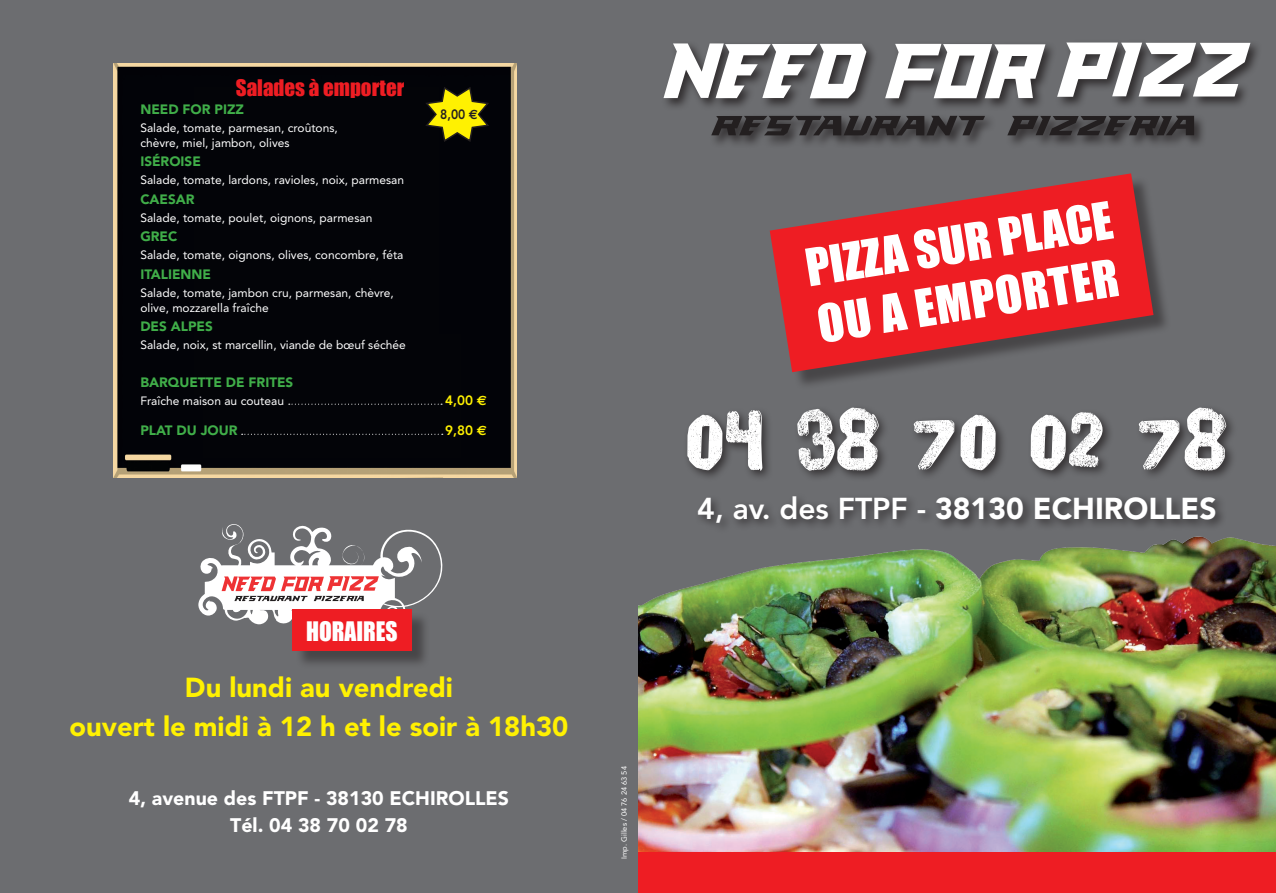
<style>
.page{position:relative;width:1276px;height:893px;background:#6c6d70}
.page>*{position:absolute;margin:0;border:0;box-sizing:border-box;transform-origin:0 0}
.t1{font:87px "HVD Poster";color:#fff;scale:.9 1}
.t2{font:48px "Impact";color:#fff}
.t3{font:900 30px "Avenir";color:#fff}
.t4{font:900 27.3px "Avenir";color:#fff101}
.t5{font:24.75px "Impact";color:#fff;scale:.95 1}
.t6{font:21px "Impact";color:#ee1d23}
.t7{font:900 19.5px "Avenir";color:#fff}
.t8{font:900 13.5px "Avenir";color:#40ae49}
.t9{font:800 13.5px "Avenir";color:#fff101}
.t10{font:800 13.5px "Avenir";color:#231f20;scale:.9 1}
.t11{font:12px "Avenir";color:#fff}
.t12{font:7.5px "Avenir";color:#fff}
.s1{font-family:"Euro Sans";font-weight:700}
.s2{font-weight:800}
</style>
<div class="page">
<div style="left:772px;top:176px;width:399px;height:215px;background:#231f20;opacity:.5"></div>
<svg style="left:770px;top:173px;width:383px;height:199px;fill:#ee1d23"></svg>
<div style="left:661px;top:39px;width:602px;height:109px;background:#231f20;opacity:.8"></div>
<svg style="left:711px;top:116px;width:274px;height:19px"></svg>
<svg style="left:1007px;top:116px;width:187px;height:19px"></svg>
<svg style="left:1057px;top:43px;width:193px;height:54px"></svg>
<svg style="left:885px;top:44px;width:160px;height:54px"></svg>
<svg style="left:663px;top:43px;width:203px;height:55px"></svg>
<svg style="left:198px;top:524px;width:244px;height:103px"></svg>
<div style="left:295px;top:612px;width:136px;height:57px;background:#231f20;opacity:.5"></div>
<div style="left:293px;top:609px;width:119px;height:42px;background:#ee1d23"></div>
<img style="left:638px;top:536px;width:638px;height:317px">
<div style="left:683px;top:404px;width:555px;height:130px;background:#231f20;opacity:.75"></div>
<div style="left:638px;top:853px;width:638px;height:40px;background:#ee1d23"></div>
<div style="left:113px;top:64px;width:403px;height:413px;background:#030408"></div>
<svg style="left:424px;top:86px;width:66px;height:57px"></svg>
<svg style="left:289px;top:404px;width:153px;height:1px"></svg>
<svg style="left:242px;top:434px;width:201px;height:1px"></svg>
<p class="t6" style="left:236px;top:71px;width:170px">Salades à emporter</p>
<p class="t8" style="left:140px;top:101px;width:105px">NEED FOR PIZZ</p>
<p class="t11" style="left:140px;top:121px;width:199px">Salade, tomate, parmesan, croûtons,</p>
<p class="t11" style="left:140px;top:136px;width:151px">chèvre, miel, jambon, olives</p>
<p class="t8" style="left:140px;top:153px;width:62px">ISÉROISE</p>
<p class="t11" style="left:140px;top:173px;width:265px">Salade, tomate, lardons, ravioles, noix, parmesan</p>
<p class="t8" style="left:140px;top:191px;width:56px">CAESAR</p>
<p class="t11" style="left:140px;top:211px;width:233px">Salade, tomate, poulet, oignons, parmesan</p>
<p class="t8" style="left:140px;top:228px;width:39px">GREC</p>
<p class="t11" style="left:140px;top:248px;width:265px">Salade, tomate, oignons, olives, concombre, féta</p>
<p class="t8" style="left:140px;top:266px;width:72px">ITALIENNE</p>
<p class="t11" style="left:140px;top:286px;width:255px">Salade, tomate, jambon cru, parmesan, chèvre,</p>
<p class="t11" style="left:140px;top:301px;width:130px">olive, mozzarella fraîche</p>
<p class="t8" style="left:140px;top:318px;width:74px">DES ALPES</p>
<p class="t11" style="left:140px;top:338px;width:267px">Salade, noix, st marcellin, viande de bœuf séchée</p>
<p class="t8" style="left:140px;top:374px;width:155px">BARQUETTE DE FRITES</p>
<p class="t11" style="left:140px;top:394px;width:145px">Fraîche maison au couteau</p>
<p class="t9" style="left:445px;top:392px;width:43px">4,00 <span class="s1">€</span></p>
<p class="t8" style="left:140px;top:422px;width:99px">PLAT DU JOUR</p>
<p class="t9" style="left:445px;top:422px;width:43px">9,80 <span class="s1">€</span></p>
<p class="t10" style="left:440px;top:106px;width:43px">8,00 <span class="s1">€</span></p>
<p class="t5" style="left:306px;top:612px;width:98px">HORAIRES</p>
<p class="t4" style="left:185px;top:671px;width:270px">Du lundi au vendredi</p>
<p class="t4" style="left:70px;top:710px;width:500px">ouvert le midi à 12 h et le soir à 18h30</p>
<p class="t7" style="left:129px;top:786px;width:382px">4, avenue des FTPF - 38130 ECHIROLLES</p>
<p class="t7" style="left:230px;top:813px;width:179px">Tél. 04 38 70 02 78</p>
<p class="t12" style="left:620px;top:859px;width:94px;rotate:-90deg">Imp. Gilles / 04 76 24 63 54</p>
<p class="t2" style="left:800px;top:231px;width:311px;rotate:-9deg">PIZZA SUR PLACE</p>
<p class="t2" style="left:812px;top:288px;width:305px;rotate:-9deg">OU A EMPORTER</p>
<p class="t1" style="left:685px;top:401px;width:606px">04 38 70 02 78</p>
<p class="t3" style="left:697px;top:490px;width:521px"><span class="s2">4, av. des FTPF -</span> 38130 ECHIROLLES</p>
</div>
